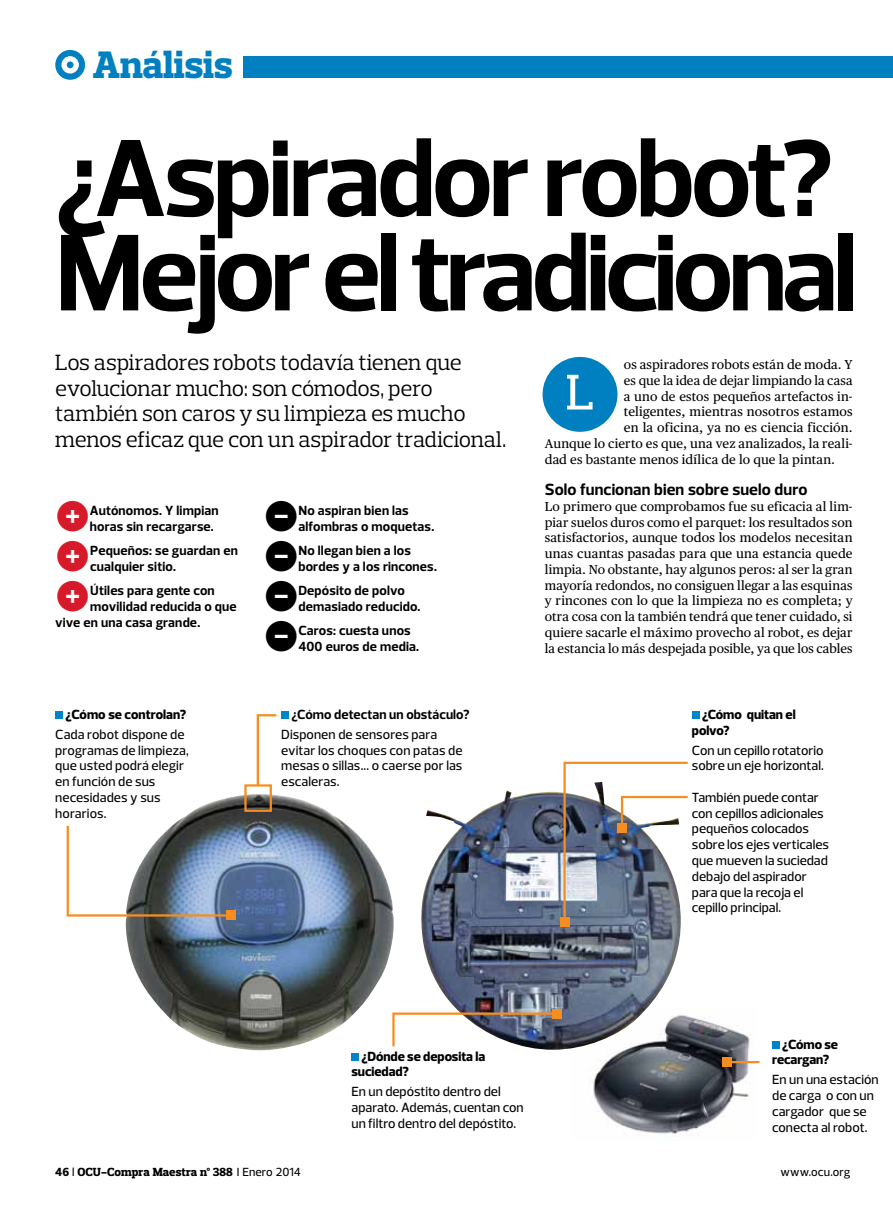
<style>
.page{position:relative;width:893px;height:1212px;background:#fff}
.page>*{position:absolute;margin:0;border:0;box-sizing:border-box;transform-origin:0 0}
.t1{font:700 111px/94.3px "Prelo";letter-spacing:-.04em;color:#000}
.t2{font:500 51px "Prelo Slab";color:#fff}
.t3{font:800 39px "Prelo Slab";letter-spacing:-.005em;color:#0080c0}
.t4{font:22.5px/25.5px "Prelo Slab";letter-spacing:-.02em;color:#000}
.t5{font:700 16.5px "Prelo";letter-spacing:.005em;color:#000}
.t6{font:500 13.5px/15.8px "Prelo";color:#000}
.t7{font:700 13.5px/15.8px "Prelo";letter-spacing:.01em;color:#000}
.t8{font:800 13.5px/15.8px "Prelo";letter-spacing:-.005em;color:#000}
.t9{font:12.9px/15.8px "Publico Text";letter-spacing:.01em;color:#000;text-align:justify}
.t10{font:800 12px "Prelo Slab";color:#000}
.t11{font:500 12px "Prelo";letter-spacing:.01em;color:#000}
.s1{font-family:"Prelo"}
.s2{font-family:"Prelo";font-weight:500}
</style>
<div class="page">
<div style="left:243px;top:57px;width:650px;height:21px;background:#0080c0"></div>
<svg style="left:55px;top:50px;width:30px;height:30px"></svg>
<img style="left:592px;top:1014px;width:165px;height:121px">
<div style="left:543px;top:357px;width:74px;height:75px;background:#0080c0;border-radius:50%"></div>
<div style="left:281px;top:711px;width:8px;height:8px;background:#0085c8"></div>
<div style="left:692px;top:711px;width:8px;height:8px;background:#0085c8"></div>
<div style="left:351px;top:1053px;width:8px;height:7px;background:#0085c8"></div>
<img style="left:126px;top:794px;width:268px;height:257px">
<img style="left:421px;top:790px;width:260px;height:260px">
<img style="left:562px;top:761px;width:126px;height:163px">
<div style="left:560px;top:917px;width:9px;height:9px;background:#f58e1f"></div>
<svg style="left:256px;top:714px;width:21px;height:70px"></svg>
<div style="left:55px;top:711px;width:8px;height:8px;background:#0085c8"></div>
<svg style="left:66px;top:823px;width:167px;height:95px"></svg>
<div style="left:227px;top:911px;width:9px;height:9px;background:#f58e1f"></div>
<svg style="left:391px;top:1011px;width:168px;height:37px"></svg>
<div style="left:552px;top:1009px;width:9px;height:9px;background:#f58e1f"></div>
<hr style="left:727px;top:1061px;width:32px;height:2px;background:#f58e1f">
<div style="left:723px;top:1057px;width:9px;height:9px;background:#f58e1f"></div>
<div style="left:244px;top:784px;width:28px;height:28px;border:2px solid #f58e1f"></div>
<div style="left:772px;top:1041px;width:8px;height:7px;background:#0085c8"></div>
<h3 class="t3" style="left:93px;top:41px;width:141px">Análisis</h3>
<h1 class="t1" style="left:55px;top:132px;width:804px">¿Aspirador robot?<br>Mejor el tradicional</h1>
<h3 class="t4" style="left:55px;top:350px;width:453px">Los aspiradores robots todavía tienen que evolucionar mucho: son cómodos, pero también son caros y su limpieza es mucho menos eficaz que con un aspirador tradicional.</h3>
<p class="t7" style="left:90px;top:503px;width:130px">Autónomos. Y limpian horas sin recargarse.</p>
<p class="t7" style="left:90px;top:543px;width:149px">Pequeños: se guardan en cualquier sitio.</p>
<p class="t7" style="left:90px;top:583px;width:126px">Útiles para gente con</p>
<p class="t7" style="left:90px;top:598px;width:148px">movilidad reducida o que</p>
<p class="t7" style="left:55px;top:614px;width:146px">vive en una casa grande.</p>
<p class="t8" style="left:66px;top:707px;width:122px">¿Cómo se controlan?</p>
<p class="t6" style="left:55px;top:727px;width:135px">Cada robot dispone de programas de limpieza, que usted podrá elegir en función de sus necesidades y sus horarios.</p>
<p class="t7" style="left:298px;top:503px;width:137px">No aspiran bien las alfombras o moquetas.</p>
<p class="t7" style="left:298px;top:543px;width:140px">No llegan bien a los bordes y a los rincones.</p>
<p class="t7" style="left:298px;top:583px;width:124px">Depósito de polvo demasiado reducido.</p>
<p class="t7" style="left:298px;top:623px;width:122px">Caros: cuesta unos<br>400 euros de media.</p>
<p class="t7" style="left:291px;top:707px;width:180px">¿Cómo detectan un obstáculo?</p>
<p class="t6" style="left:281px;top:727px;width:183px">Disponen de sensores para evitar los choques con patas de mesas o sillas... o caerse por las escaleras.</p>
<p class="t9" style="left:624px;top:357px;width:230px">os aspiradores robots están de moda. Y</p>
<p class="t9" style="left:624px;top:372px;width:230px">es que la idea de dejar limpiando la casa</p>
<p class="t9" style="left:624px;top:388px;width:230px">a uno de estos pequeños artefactos in-</p>
<p class="t9" style="left:624px;top:404px;width:230px">teligentes, mientras nosotros estamos</p>
<p class="t9" style="left:624px;top:420px;width:230px">en la oficina, ya no es ciencia ficción.</p>
<p class="t9" style="left:545px;top:435px;width:309px">Aunque lo cierto es que, una vez analizados, la reali-</p>
<p class="t9" style="left:545px;top:451px;width:292px">dad es bastante menos idílica de lo que la pintan.</p>
<p class="t5" style="left:545px;top:479px;width:264px">Solo funcionan bien sobre suelo duro</p>
<p class="t9" style="left:545px;top:498px;width:309px">Lo primero que comprobamos fue su eficacia al lim&shy;piar suelos duros como el parquet: los resultados son satisfactorios, aunque todos los modelos necesitan unas cuantas pasadas para que una estancia quede limpia. No obstante, hay algunos peros: al ser la gran mayoría redondos, no consiguen llegar a las esquinas y rincones con lo que la limpieza no es completa; y otra cosa con la también tendrá que tener cuidado, si quiere sacarle el máximo provecho al robot, es dejar la estancia lo más despejada posible, ya que los cables</p>
<h2 class="t2" style="left:566px;top:361px;width:30px">L</h2>
<p class="t8" style="left:692px;top:707px;width:105px;text-indent:10px">¿Cómo quitan el polvo?</p>
<p class="t6" style="left:692px;top:742px;width:133px">Con un cepillo rotatorio sobre un eje horizontal.</p>
<p class="t6" style="left:692px;top:790px;width:139px">También puede contar con cepillos adicionales pequeños colocados sobre los ejes verticales que mueven la suciedad debajo del aspirador para que la recoja el cepillo principal.</p>
<p class="t8" style="left:351px;top:1048px;width:135px;text-indent:10px">¿Dónde se deposita la suciedad?</p>
<p class="t6" style="left:351px;top:1084px;width:174px">En un depóstito dentro del aparato. Además, cuentan con un filtro dentro del depóstito.</p>
<p class="t8" style="left:772px;top:1036px;width:67px;text-indent:10px">¿Cómo se recargan?</p>
<p class="t6" style="left:772px;top:1072px;width:108px">En un una estación de carga o con un cargador que se conecta al robot.</p>
<p class="t10" style="left:55px;top:1164px;width:247px"><span class="s1">46</span> <span class="s2">l</span> OCU-Compra Maestra nº 388 <span class="s2">I Enero 2014</span></p>
<p class="t11" style="left:781px;top:1164px;width:71px">www.ocu.org</p>
</div>
